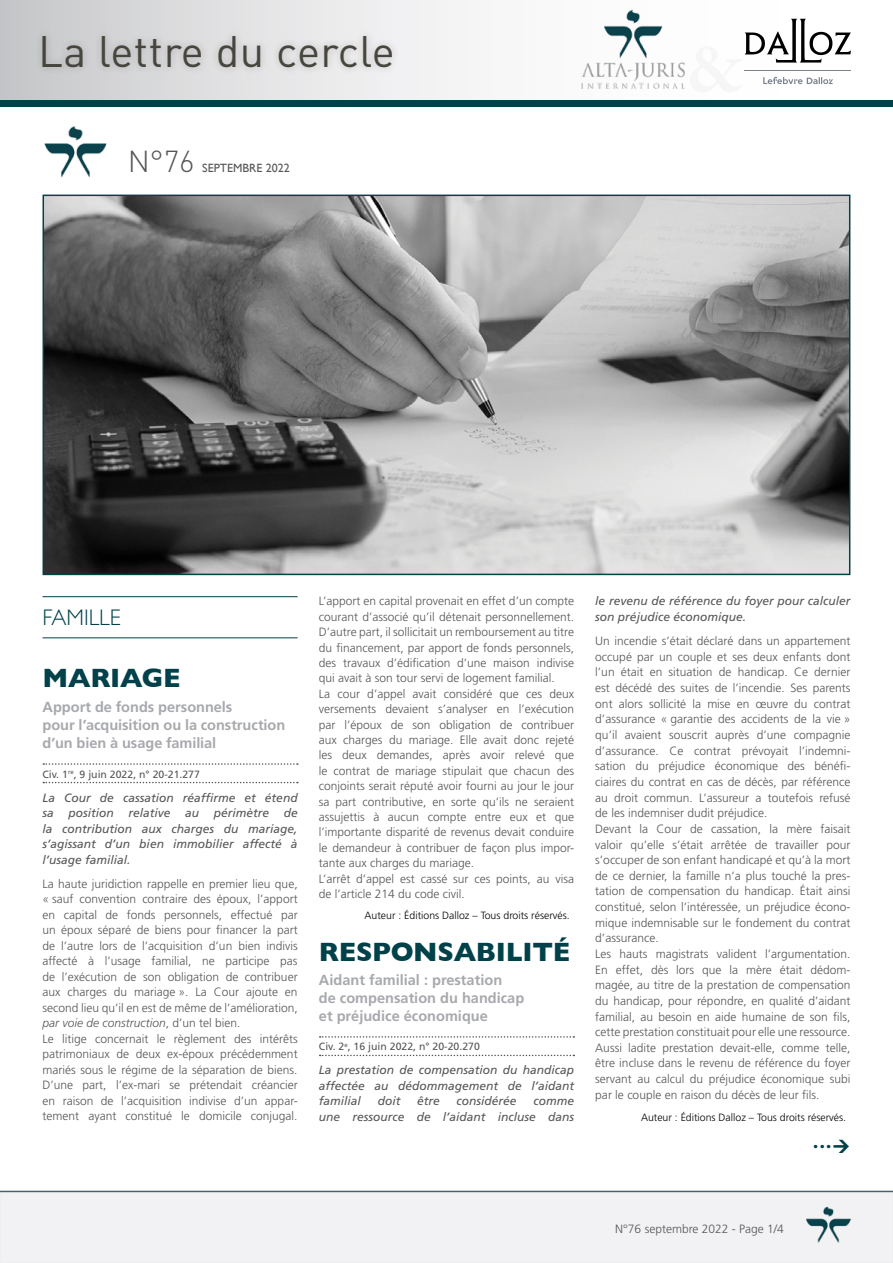
<style>
.page{position:relative;width:893px;height:1263px;background:#fff}
.page>*{position:absolute;margin:0;border:0;box-sizing:border-box;transform-origin:0 0}
.t1{font:43.5px "DIN";letter-spacing:.01em;color:#47453e}
.t2{font:300 30px "DIN";color:#565658}
.t3{font:700 27px "Gill Sans";letter-spacing:-.01em;color:#00414a}
.t4{font:300 22.5px "Gill Sans";color:#00414a}
.t5{font:700 14.55px/18px "Frutiger";color:#a8a9ae}
.t6{font:300 12px/15.5px "Frutiger";color:#565658}
.t7{font:italic 12px/15.5px "Frutiger";color:#565658;text-align:justify}
.t8{font:12px "Gill Sans";color:#565658}
.t9{font:300 10.5px "Frutiger";color:#000}
.t10{font:10.5px "Frutiger";color:#565658}
.s1{font-style:italic}
</style>
<div class="page">
<div style="left:0;top:1190px;width:893px;height:73px;background:#f2f1f3"></div>
<hr style="left:43px;top:596px;width:255px;height:1px;background:#00414a">
<hr style="left:43px;top:637px;width:255px;height:1px;background:#00414a">
<svg style="left:43px;top:763px;width:255px;height:2px"></svg>
<svg style="left:43px;top:782px;width:255px;height:1px"></svg>
<svg style="left:320px;top:1036px;width:254px;height:2px"></svg>
<svg style="left:320px;top:1055px;width:254px;height:1px"></svg>
<img style="left:46px;top:198px;width:801px;height:374px">
<div style="left:43px;top:195px;width:807px;height:380px;border:2px solid #00414a"></div>
<div style="left:0;top:0;width:893px;height:100px;background:linear-gradient(to right,#d0d1d3,#fff)"></div>
<div style="left:35px;top:27px;width:365px;height:48px;background:#000;opacity:.2"></div>
<div style="left:0;top:100px;width:893px;height:7px;background:#00414a"></div>
<img style="left:574px;top:7px;width:117px;height:87px">
<img style="left:806px;top:1205px;width:44px;height:38px">
<svg style="left:745px;top:19px;width:106px;height:44px"></svg>
<hr style="left:745px;top:70px;width:106px;height:1px;background:#7b838d">
<svg style="left:763px;top:77px;width:70px;height:7px"></svg>
<img style="left:44px;top:126px;width:63px;height:52px">
<h1 class="t1" style="left:38px;top:24px;width:358px">La lettre du cercle</h1>
<h2 class="t2" style="left:128px;top:143px;width:68px">N°76</h2>
<p class="t8" style="left:202px;top:161px;width:89px">SEPTEMBRE 2022</p>
<h3 class="t4" style="left:43px;top:600px;width:80px">FAMILLE</h3>
<h3 class="t3" style="left:43px;top:657px;width:140px">MARIAGE</h3>
<p class="t5" style="left:43px;top:698px;width:244px">Apport de fonds personnels<br>pour l’acquisition ou la construction d’un bien à usage familial</p>
<p class="t10" style="left:43px;top:768px;width:159px">Civ. 1<sup>re</sup>, 9 juin 2022, n° 20-21.277</p>
<p class="t7" style="left:43px;top:790px;width:257px">La Cour de cassation réaffirme et étend sa position relative au périmètre de la contribution aux charges du mariage, s’agissant d’un bien immobilier affecté à l’usage familial.</p>
<p class="t6" style="left:43px;top:876px;width:257px">La haute juridiction rappelle en premier lieu que, « sauf convention contraire des époux, l’apport en capital de fonds personnels, effectué par un époux séparé de biens pour financer la part de l’autre lors de l’acquisition d’un bien indivis affecté à l’usage familial, ne participe pas de l’exécution de son obligation de contribuer aux charges du mariage ». La Cour ajoute en second lieu qu’il en est de même de l’amélioration, <span class="s1">par voie de construction</span>, d’un tel bien.<br>Le litige concernait le règlement des intérêts patrimoniaux de deux ex-époux précédemment mariés sous le régime de la séparation de biens.<br>D’une part, l’ex-mari se prétendait créancier en raison de l’acquisition indivise d’un appar&shy;tement ayant constitué le domicile conjugal.</p>
<p class="t6" style="left:319px;top:594px;width:257px">L’apport en capital provenait en effet d’un compte courant d’associé qu’il détenait personnellement.<br>D’autre part, il sollicitait un remboursement au titre du financement, par apport de fonds personnels, des travaux d’édification d’une maison indivise qui avait à son tour servi de logement familial.<br>La cour d’appel avait considéré que ces deux versements devaient s’analyser en l’exécution par l’époux de son obligation de contribuer aux charges du mariage. Elle avait donc rejeté les deux demandes, après avoir relevé que le contrat de mariage stipulait que chacun des conjoints serait réputé avoir fourni au jour le jour sa part contributive, en sorte qu’ils ne seraient assujettis à aucun compte entre eux et que l’importante disparité de revenus devait conduire le demandeur à contribuer de façon plus impor&shy;tante aux charges du mariage.<br>L’arrêt d’appel est cassé sur ces points, au visa de l’article 214 du code civil.</p>
<p class="t9" style="left:365px;top:910px;width:207px">Auteur : Éditions Dalloz – Tous droits réservés.</p>
<h3 class="t3" style="left:319px;top:930px;width:253px">RESPONSABILITÉ</h3>
<p class="t5" style="left:319px;top:971px;width:207px">Aidant familial : prestation<br>de compensation du handicap et préjudice économique</p>
<p class="t10" style="left:319px;top:1040px;width:162px">Civ. 2<sup>e</sup>, 16 juin 2022, n° 20-20.270</p>
<p class="t7" style="left:319px;top:1062px;width:257px">La prestation de compensation du handicap affectée au dédommagement de l’aidant familial</p>
<p class="t7" style="left:378px;top:1093px;width:24px">doit</p>
<p class="t7" style="left:417px;top:1093px;width:24px">être</p>
<p class="t7" style="left:457px;top:1093px;width:62px">considérée</p>
<p class="t7" style="left:319px;top:1093px;width:257px;text-align:right">comme<br>une ressource de l’aidant incluse dans</p>
<p class="t7" style="left:595px;top:593px;width:257px">le revenu de référence du foyer pour calculer son préjudice économique.</p>
<p class="t6" style="left:595px;top:633px;width:257px">Un incendie s’était déclaré dans un appartement occupé par un couple et ses deux enfants dont l’un était en situation de handicap. Ce dernier est décédé des suites de l’incendie. Ses parents ont alors sollicité la mise en œuvre du contrat d’assurance « garantie des accidents de la vie » qu’il avaient souscrit auprès d’une compagnie d’assurance. Ce contrat prévoyait l’indemni&shy;sation du préjudice économique des bénéfi&shy;ciaires du contrat en cas de décès, par référence au droit commun. L’assureur a toutefois refusé de les indemniser dudit préjudice.<br>Devant la Cour de cassation, la mère faisait valoir qu’elle s’était arrêtée de travailler pour s’occuper de son enfant handicapé et qu’à la mort de ce dernier, la famille n’a plus touché la pres&shy;tation de compensation du handicap. Était ainsi constitué, selon l’intéressée, un préjudice écono&shy;mique indemnisable sur le fondement du contrat d’assurance.<br>Les hauts magistrats valident l’argumentation.<br>En effet, dès lors que la mère était dédom&shy;magée, au titre de la prestation de compensation du handicap, pour répondre, en qualité d’aidant familial, au besoin en aide humaine de son fils, cette prestation constituait pour elle une ressource.<br>Aussi ladite prestation devait-elle, comme telle, être incluse dans le revenu de référence du foyer servant au calcul du préjudice économique subi par le couple en raison du décès de leur fils.</p>
<p class="t9" style="left:641px;top:1111px;width:207px">Auteur : Éditions Dalloz – Tous droits réservés.</p>
<p class="t6" style="left:615px;top:1221px;width:170px">N°76 septembre 2022 - Page 1/4</p>
</div>
